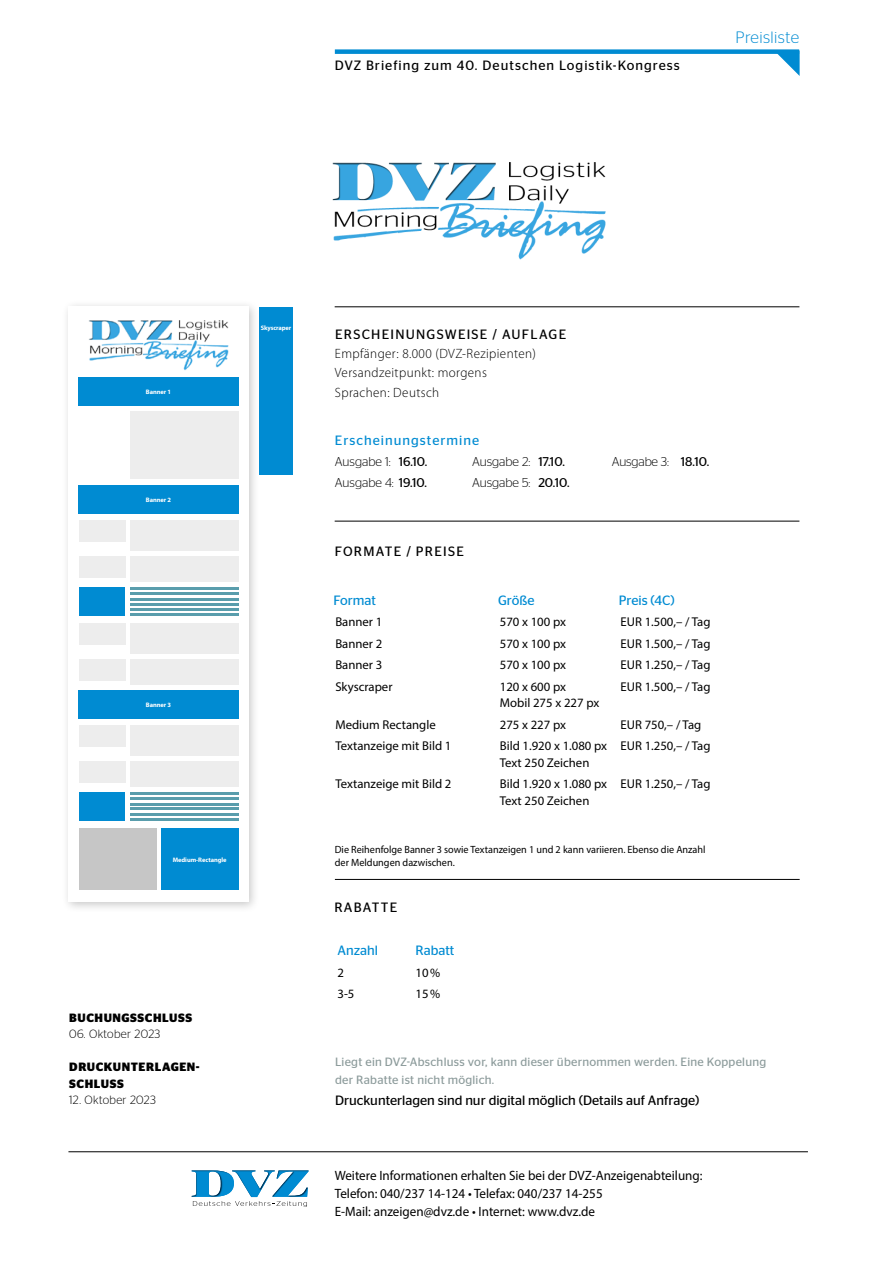
<style>
.page{position:relative;width:893px;height:1263px;background:#fff}
.page>*{position:absolute;margin:0;border:0;box-sizing:border-box;transform-origin:0 0}
.t1{font:300 16.5px "Stag Sans";letter-spacing:.025em;color:#008bd2}
.t2{font:13.5px/18px "Myriad Pro";color:#000}
.t3{font:300 13.5px/19.2px "Myriad Pro";letter-spacing:.03em;color:#000}
.t4{font:13.5px "Stag Sans";color:#000}
.t5{font:13.5px "Stag Sans";color:#008bd2}
.t6{font:13.5px "Stag Sans";letter-spacing:.075em;color:#000}
.t7{font:13.5px "Stag Sans";letter-spacing:.095em;color:#000}
.t8{font:12.75px/16.5px "Myriad Pro";color:#000}
.t9{font:300 12.75px "Stag Sans";color:#000}
.t10{font:12px/18px "Stag Sans";letter-spacing:.02em;color:#8c9b9b}
.t11{font:700 12px/16.5px "Stag Sans";letter-spacing:.05em;color:#000}
.t12{font:300 12px "Stag Sans";letter-spacing:.03em;color:#000}
.t13{font:10.5px/12.6px "Myriad Pro";color:#000}
.t14{font:700 6.45px "Myriad Pro";letter-spacing:-.01em;color:#fff}
.s1{font-weight:400}
</style>
<div class="page">
<svg style="left:192px;top:1170px;width:117px;height:37px"></svg>
<hr style="left:335px;top:307px;width:464px;height:1px;background:#000">
<hr style="left:68px;top:1151px;width:740px;height:1px;background:#000">
<svg style="left:777px;top:50px;width:23px;height:26px"></svg>
<div style="left:335px;top:49px;width:464px;height:5px;background:#008bd2"></div>
<hr style="left:335px;top:521px;width:464px;height:1px;background:#000">
<hr style="left:335px;top:879px;width:465px;height:1px;background:#000">
<div style="left:62px;top:300px;width:198px;height:613px;background:#000;opacity:.22"></div>
<div style="left:69px;top:307px;width:180px;height:595px;background:#fff"></div>
<div style="left:79px;top:828px;width:78px;height:61px;background:#c6c6c6"></div>
<div style="left:161px;top:828px;width:78px;height:61px;background:#008bd2"></div>
<div style="left:79px;top:792px;width:46px;height:29px;background:#008bd2"></div>
<hr style="left:130px;top:792px;width:109px;height:3px;background:#599dac">
<hr style="left:130px;top:797px;width:109px;height:3px;background:#599dac">
<hr style="left:130px;top:803px;width:109px;height:2px;background:#599dac">
<hr style="left:130px;top:808px;width:109px;height:2px;background:#599dac">
<hr style="left:130px;top:813px;width:109px;height:2px;background:#599dac">
<hr style="left:130px;top:818px;width:109px;height:3px;background:#599dac">
<div style="left:79px;top:623px;width:46px;height:21px;background:#ededed"></div>
<div style="left:130px;top:623px;width:109px;height:31px;background:#ededed"></div>
<div style="left:79px;top:659px;width:46px;height:21px;background:#ededed"></div>
<div style="left:130px;top:659px;width:109px;height:25px;background:#ededed"></div>
<div style="left:79px;top:588px;width:46px;height:28px;background:#008bd2"></div>
<hr style="left:130px;top:588px;width:109px;height:2px;background:#599dac">
<hr style="left:130px;top:593px;width:109px;height:2px;background:#599dac">
<hr style="left:130px;top:598px;width:109px;height:2px;background:#599dac">
<hr style="left:130px;top:603px;width:109px;height:2px;background:#599dac">
<hr style="left:130px;top:608px;width:109px;height:3px;background:#599dac">
<hr style="left:130px;top:613px;width:109px;height:3px;background:#599dac">
<div style="left:79px;top:377px;width:160px;height:28px;background:#008bd2"></div>
<div style="left:130px;top:411px;width:109px;height:68px;background:#ededed"></div>
<div style="left:79px;top:485px;width:160px;height:29px;background:#008bd2"></div>
<div style="left:79px;top:520px;width:46px;height:22px;background:#ededed"></div>
<div style="left:130px;top:520px;width:109px;height:31px;background:#ededed"></div>
<div style="left:79px;top:556px;width:46px;height:22px;background:#ededed"></div>
<div style="left:130px;top:556px;width:109px;height:26px;background:#ededed"></div>
<div style="left:79px;top:690px;width:160px;height:29px;background:#008bd2"></div>
<div style="left:79px;top:725px;width:46px;height:22px;background:#ededed"></div>
<div style="left:130px;top:725px;width:109px;height:31px;background:#ededed"></div>
<div style="left:79px;top:761px;width:46px;height:21px;background:#ededed"></div>
<div style="left:130px;top:761px;width:109px;height:26px;background:#ededed"></div>
<div style="left:259px;top:307px;width:34px;height:168px;background:#008bd2"></div>
<img style="left:89px;top:320px;width:140px;height:50px">
<img style="left:332px;top:163px;width:274px;height:97px">
<p class="t6" style="left:335px;top:58px;width:347px">DVZ Briefing zum 40. Deutschen Logistik-Kongress</p>
<p class="t1" style="left:735px;top:28px;width:65px">Preisliste</p>
<p class="t14" style="left:146px;top:388px;width:27px">Banner 1</p>
<p class="t14" style="left:146px;top:496px;width:27px">Banner 2</p>
<p class="t14" style="left:261px;top:324px;width:32px">Skyscraper</p>
<p class="t14" style="left:146px;top:701px;width:27px">Banner 3</p>
<p class="t14" style="left:173px;top:855px;width:55px">Medium-Rectangle</p>
<p class="t11" style="left:69px;top:1009px;width:124px">BUCHUNGSSCHLUSS</p>
<p class="t12" style="left:69px;top:1027px;width:93px">06. Oktober 2023</p>
<p class="t11" style="left:69px;top:1059px;width:132px">DRUCKUNTERLAGEN-<br>SCHLUSS</p>
<p class="t12" style="left:69px;top:1093px;width:88px">12. Oktober 2023</p>
<p class="t7" style="left:335px;top:326px;width:231px">Erscheinungsweise / Auflage</p>
<p class="t3" style="left:335px;top:344px;width:203px">Empfänger: 8.000 (DVZ-Rezipienten)<br>Versandzeitpunkt: morgens<br>Sprachen: Deutsch</p>
<p class="t5" style="left:335px;top:432px;width:146px">Erscheinungstermine</p>
<p class="t9" style="left:335px;top:455px;width:94px">Ausgabe 1: <span class="s1">16.10.</span></p>
<p class="t9" style="left:472px;top:455px;width:94px">Ausgabe 2: <span class="s1">17.10.</span></p>
<p class="t9" style="left:612px;top:455px;width:99px">Ausgabe 3: <span class="s1">18.10.</span></p>
<p class="t9" style="left:335px;top:475px;width:94px">Ausgabe 4: <span class="s1">19.10.</span></p>
<p class="t9" style="left:472px;top:475px;width:99px">Ausgabe 5: <span class="s1">20.10.</span></p>
<p class="t7" style="left:335px;top:544px;width:129px">formate / Preise</p>
<p class="t5" style="left:334px;top:592px;width:44px">Format</p>
<p class="t5" style="left:498px;top:592px;width:38px">Größe</p>
<p class="t5" style="left:619px;top:592px;width:57px">Preis (4C)</p>
<p class="t8" style="left:335px;top:613px;width:49px">Banner 1</p>
<p class="t8" style="left:500px;top:613px;width:68px">570 x 100 px</p>
<p class="t8" style="left:621px;top:613px;width:91px">EUR 1.500,– / Tag</p>
<p class="t8" style="left:335px;top:635px;width:49px">Banner 2</p>
<p class="t8" style="left:500px;top:635px;width:68px">570 x 100 px</p>
<p class="t8" style="left:621px;top:635px;width:91px">EUR 1.500,– / Tag</p>
<p class="t8" style="left:335px;top:656px;width:49px">Banner 3</p>
<p class="t8" style="left:500px;top:656px;width:68px">570 x 100 px</p>
<p class="t8" style="left:621px;top:656px;width:91px">EUR 1.250,– / Tag</p>
<p class="t8" style="left:335px;top:678px;width:59px">Skyscraper</p>
<p class="t8" style="left:500px;top:678px;width:101px">120 x 600 px<br>Mobil 275 x 227 px</p>
<p class="t8" style="left:621px;top:678px;width:91px">EUR 1.500,– / Tag</p>
<p class="t8" style="left:335px;top:716px;width:102px">Medium Rectangle</p>
<p class="t8" style="left:500px;top:716px;width:68px">275 x 227 px</p>
<p class="t8" style="left:621px;top:716px;width:82px">EUR 750,– / Tag</p>
<p class="t8" style="left:335px;top:738px;width:118px">Textanzeige mit Bild 1</p>
<p class="t8" style="left:500px;top:738px;width:109px">Bild 1.920 x 1.080 px<br>Text 250 Zeichen</p>
<p class="t8" style="left:621px;top:738px;width:91px">EUR 1.250,– / Tag</p>
<p class="t8" style="left:335px;top:776px;width:118px">Textanzeige mit Bild 2</p>
<p class="t8" style="left:500px;top:776px;width:109px">Bild 1.920 x 1.080 px<br>Text 250 Zeichen</p>
<p class="t8" style="left:621px;top:776px;width:91px">EUR 1.250,– / Tag</p>
<p class="t13" style="left:335px;top:843px;width:372px">Die Reihenfolge Banner 3 sowie Textanzeigen 1 und 2 kann variieren. Ebenso die Anzahl der Meldungen dazwischen.</p>
<p class="t6" style="left:334px;top:900px;width:10px">Raba</p>
<p class="t6" style="left:372px;top:900px;width:25px">tte</p>
<p class="t5" style="left:337px;top:943px;width:42px">Anzahl</p>
<p class="t5" style="left:416px;top:943px;width:40px">Rabatt</p>
<p class="t8" style="left:337px;top:964px;width:8px">2</p>
<p class="t8" style="left:416px;top:964px;width:26px">10%</p>
<p class="t8" style="left:337px;top:986px;width:18px">3-5</p>
<p class="t8" style="left:416px;top:986px;width:26px">15%</p>
<p class="t10" style="left:335px;top:1053px;width:433px">Liegt ein DVZ-Abschluss vor, kann dieser übernommen werden. Eine Koppelung der Rabatte ist nicht möglich.</p>
<p class="t4" style="left:335px;top:1093px;width:366px">Druckunterlagen sind nur digital möglich (Details auf Anfrage)</p>
<p class="t2" style="left:335px;top:1166px;width:369px">Weitere Informationen erhalten Sie bei der DVZ-Anzeigenabteilung:<br>Telefon: 040/237 14-124 • Telefax: 040/237 14-255<br>E-Mail: anzeigen@dvz.de • Internet: www.dvz.de</p>
</div>
